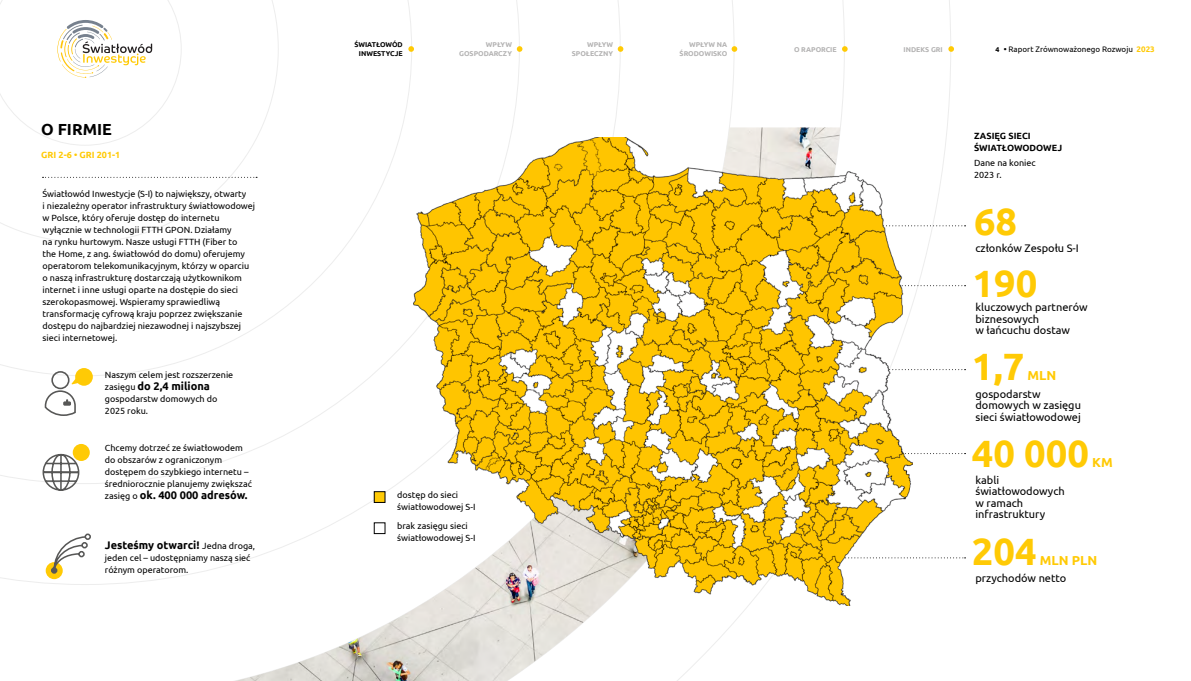
<style>
.page{position:relative;width:1191px;height:681px;background:#fff}
.page>*{position:absolute;margin:0;border:0;box-sizing:border-box;transform-origin:0 0}
.t1{font:700 38px "Ubuntu";color:#ffca05}
.t2{font:700 16px "Ubuntu";color:#000}
.t3{font:700 13px "Ubuntu";color:#ffca05}
.t4{font:11px/11.5px "Ubuntu";color:#000}
.t5{font:700 11px "Ubuntu";color:#000}
.t6{font:9px/12px "Ubuntu";color:#000}
.t7{font:700 9px/12px "Ubuntu";color:#000}
.t8{font:700 9px "Ubuntu";color:#ffca05}
.t9{font:8px "Ubuntu";color:#000}
.t10{font:700 7px/9px "Ubuntu";color:#b3b2b2;text-align:right}
.t11{font:700 7px/9px "Ubuntu";color:#000;text-align:right}
.s1{font-weight:400;font-size:9px}
.s2{font-weight:700;font-size:7px}
.s3{font-weight:700}
.s4{font-weight:700;color:#ffca05}
</style>
<div class="page">
<svg style="left:731px;top:46px;width:6px;height:6px"></svg>
<svg style="left:842px;top:46px;width:5px;height:6px"></svg>
<svg style="left:948px;top:46px;width:6px;height:6px"></svg>
<img style="left:235px;top:127px;width:605px;height:553px">
<div style="left:75px;top:368px;width:18px;height:17px;background:#ffca05;border-radius:50%"></div>
<svg style="left:44px;top:370px;width:37px;height:46px"></svg>
<div style="left:73px;top:443px;width:17px;height:18px;background:#ffca05;border-radius:50%"></div>
<svg style="left:42px;top:452px;width:38px;height:39px"></svg>
<div style="left:46px;top:562px;width:17px;height:17px;background:#ffca05;border-radius:50%"></div>
<svg style="left:50px;top:533px;width:41px;height:41px"></svg>
<svg style="left:43px;top:177px;width:214px;height:1px"></svg>
<svg style="left:914px;top:225px;width:51px;height:1px"></svg>
<svg style="left:914px;top:285px;width:51px;height:1px"></svg>
<svg style="left:914px;top:369px;width:51px;height:1px"></svg>
<svg style="left:914px;top:453px;width:51px;height:1px"></svg>
<svg style="left:913px;top:557px;width:52px;height:1px"></svg>
<img style="left:413px;top:137px;width:499px;height:468px">
<div style="left:374px;top:491px;width:11px;height:11px;background:#ffca05"></div>
<div style="left:374px;top:491px;width:11px;height:11px;border:1px solid #000"></div>
<div style="left:374px;top:522px;width:11px;height:11px;background:#fff"></div>
<div style="left:374px;top:522px;width:11px;height:12px;border:1px solid #000"></div>
<svg style="left:0;top:0;width:181px;height:145px"></svg>
<h2 class="t2" style="left:41px;top:120px;width:72px">O FIRMIE</h2>
<p class="t8" style="left:41px;top:149px;width:81px">GRI 2-6 • GRI 201-1</p>
<p class="t6" style="left:43px;top:187px;width:214px">Światłowód Inwestycje (S-I) to największy, otwarty<br>i niezależny operator infrastruktury światłowodowej w Polsce, który oferuje dostęp do internetu wyłącznie w technologii FTTH GPON. Działamy<br>na rynku hurtowym. Nasze usługi FTTH (Fiber to<br>the Home, z ang. światłowód do domu) oferujemy operatorom telekomunikacyjnym, którzy w oparciu o naszą infrastrukturę dostarczają użytkownikom internet i inne usługi oparte na dostępie do sieci szerokopasmowej. Wspieramy sprawiedliwą transformację cyfrową kraju poprzez zwiększanie dostępu do najbardziej niezawodnej i najszybszej sieci internetowej.</p>
<p class="t6" style="left:105px;top:369px;width:130px">Naszym celem jest rozszerzenie</p>
<p class="t5" style="left:105px;top:379px;width:107px"><span class="s1">zasięgu</span> do 2,4 miliona</p>
<p class="t6" style="left:105px;top:393px;width:114px">gospodarstw domowych do<br>2025 roku.</p>
<p class="t6" style="left:105px;top:441px;width:148px">Chcemy dotrzeć ze światłowodem do obszarów z ograniczonym dostępem do szybkiego internetu – średniorocznie planujemy zwiększać</p>
<p class="t5" style="left:105px;top:488px;width:144px"><span class="s1">zasięg o</span> ok. 400 000 adresów.</p>
<p class="t5" style="left:105px;top:538px;width:152px">Jesteśmy otwarci! <span class="s1">Jedna droga,</span></p>
<p class="t6" style="left:105px;top:551px;width:147px">jeden cel – udostępniamy naszą sieć różnym operatorom.</p>
<p class="t11" style="left:354px;top:40px;width:50px">ŚWIATŁOWÓD<br>INWESTYCJE</p>
<p class="t10" style="left:459px;top:40px;width:54px">WPŁYW<br>GOSPODARCZY</p>
<p class="t10" style="left:572px;top:40px;width:43px">WPŁYW<br>SPOŁECZNY</p>
<p class="t10" style="left:679px;top:40px;width:49px">WPŁYW NA<br>ŚRODOWISKO</p>
<p class="t10" style="left:794px;top:45px;width:44px">O RAPORCIE</p>
<p class="t10" style="left:903px;top:45px;width:41px">INDEKS GRI</p>
<p class="t9" style="left:995px;top:44px;width:161px"><span class="s2">4</span> <span class="s3">•</span> Raport Zrównoważonego Rozwoju <span class="s4">2023</span></p>
<p class="t7" style="left:974px;top:130px;width:90px">ZASIĘG SIECI<br>ŚWIATŁOWODOWEJ</p>
<p class="t6" style="left:974px;top:157px;width:63px">Dane na koniec<br>2023 r.</p>
<h1 class="t1" style="left:974px;top:198px;width:45px">68</h1>
<p class="t4" style="left:975px;top:242px;width:105px">członków Zespołu S-I</p>
<h1 class="t1" style="left:972px;top:260px;width:66px">190</h1>
<p class="t4" style="left:975px;top:301px;width:114px">kluczowych partnerów biznesowych<br>w łańcuchu dostaw</p>
<h1 class="t1" style="left:972px;top:344px;width:54px">1,7</h1>
<h3 class="t3" style="left:1027px;top:368px;width:30px">MLN</h3>
<p class="t4" style="left:975px;top:387px;width:107px">gospodarstw domowych w zasięgu sieci światłowodowej</p>
<p class="t6" style="left:397px;top:488px;width:80px">dostęp do sieci światłowodowej S-I</p>
<p class="t6" style="left:397px;top:519px;width:80px">brak zasięgu sieci światłowodowej S-I</p>
<h1 class="t1" style="left:972px;top:430px;width:119px">40 000</h1>
<h3 class="t3" style="left:1092px;top:454px;width:22px">KM</h3>
<p class="t4" style="left:975px;top:473px;width:91px">kabli światłowodowych w ramach infrastruktury</p>
<h1 class="t1" style="left:972px;top:528px;width:66px">204</h1>
<h3 class="t3" style="left:1039px;top:552px;width:59px">MLN PLN</h3>
<p class="t4" style="left:975px;top:571px;width:92px">przychodów netto</p>
</div>
